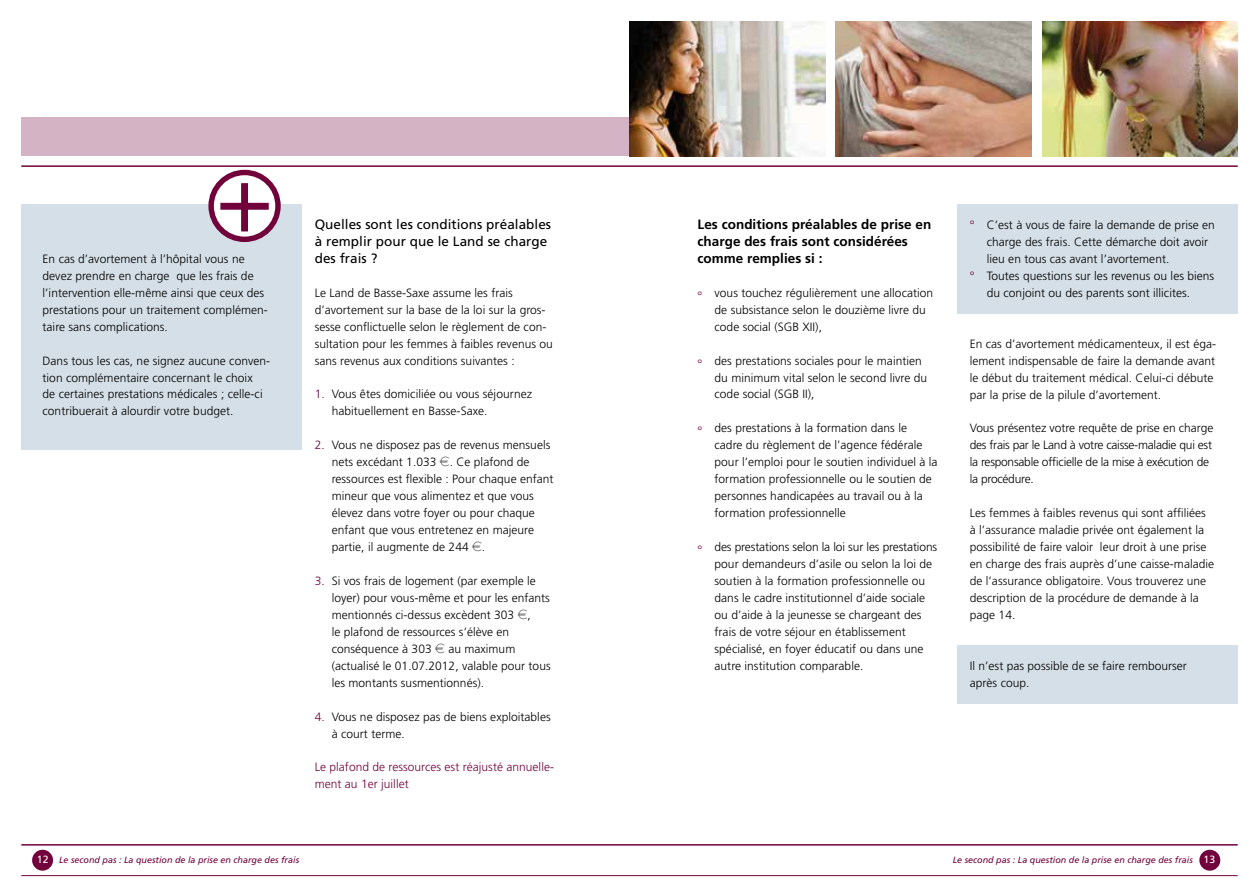
<style>
.page{position:relative;width:1259px;height:893px;background:#fff}
.page>*{position:absolute;margin:0;border:0;box-sizing:border-box;transform-origin:0 0}
.t1{font:700 13.5px/17px "Frutiger CE";letter-spacing:.005em;color:#000}
.t2{font:13.5px/17px "Frutiger";letter-spacing:.005em;color:#000}
.t3{font:300 12px/17px "Frutiger";letter-spacing:.005em;color:#000}
.t4{font:300 12px/17px "Frutiger";letter-spacing:-.02em;color:#000}
.t5{font:300 12px/17px "Frutiger";letter-spacing:.005em;color:#71023c}
.t6{font:10.5px "Frutiger";color:#fff}
.t7{font:italic 9px "Frutiger";color:#71023c}
.s1{color:#71023c}
.s2{font-family:"Eurofont";font-weight:400;color:#3a3a39}
</style>
<div class="page">
<hr style="left:21px;top:844px;width:1216px;height:2px;background:#71023c">
<div style="left:1200px;top:850px;width:19px;height:20px;background:#71023c;border-radius:50%"></div>
<div style="left:1199px;top:850px;width:21px;height:21px;border:2px solid #71023c;border-radius:50%"></div>
<div style="left:33px;top:850px;width:19px;height:20px;background:#71023c;border-radius:50%"></div>
<div style="left:32px;top:850px;width:21px;height:21px;border:2px solid #71023c;border-radius:50%"></div>
<hr style="left:21px;top:875px;width:1216px;height:1px;background:#71023c">
<div style="left:21px;top:118px;width:608px;height:38px;background:#d4b3c4"></div>
<div style="left:21px;top:204px;width:281px;height:245px;background:#d5dfe7"></div>
<div style="left:957px;top:645px;width:280px;height:58px;background:#d5dfe7"></div>
<div style="left:957px;top:204px;width:280px;height:110px;background:#d5dfe7"></div>
<hr style="left:21px;top:165px;width:1216px;height:2px;background:#71023c">
<svg style="left:211px;top:172px;width:67px;height:67px"></svg>
<div style="left:208px;top:170px;width:73px;height:72px;border:5px solid #71023c;border-radius:50%"></div>
<div style="left:241px;top:183px;width:7px;height:48px;background:#71023c"></div>
<div style="left:220px;top:203px;width:49px;height:7px;background:#71023c"></div>
<img style="left:1042px;top:21px;width:195px;height:135px">
<img style="left:629px;top:21px;width:196px;height:135px">
<img style="left:836px;top:21px;width:195px;height:135px">
<p class="t3" style="left:43px;top:250px;width:227px">En cas d’avortement à l’hôpital vous ne devez prendre en charge que les frais de l’intervention elle-même ainsi que ceux des prestations pour un traitement complémen&shy;taire sans complications.</p>
<p class="t3" style="left:43px;top:352px;width:229px">Dans tous les cas, ne signez aucune conven&shy;tion complémentaire concernant le choix<br>de certaines prestations médicales ; celle-ci contribuerait à alourdir votre budget.</p>
<p class="t2" style="left:315px;top:216px;width:238px">Quelles sont les conditions préalables à remplir pour que le Land se charge des frais ?</p>
<p class="t3" style="left:315px;top:284px;width:240px">Le Land de Basse-Saxe assume les frais d’avortement sur la base de la loi sur la gros&shy;sesse conflictuelle selon le règlement de con&shy;sultation pour les femmes à faibles revenus ou sans revenus aux conditions suivantes :</p>
<p class="t3" style="left:332px;top:386px;width:202px;text-indent:-17px"><span class="s1">1.</span> Vous êtes domiciliée ou vous séjournez habituellement en Basse-Saxe.</p>
<p class="t3" style="left:332px;top:437px;width:223px;text-indent:-17px"><span class="s1">2.</span> Vous ne disposez pas de revenus mensuels nets excédant 1.033 <span class="s2">E</span>. Ce plafond de ressources est flexible : Pour chaque enfant mineur que vous alimentez et que vous élevez dans votre foyer ou pour chaque enfant que vous entretenez en majeure partie, il augmente de 244 <span class="s2">E</span>.</p>
<p class="t3" style="left:332px;top:572px;width:220px;text-indent:-17px"><span class="s1">3.</span> Si vos frais de logement (par exemple le loyer) pour vous-même et pour les enfants mentionnés ci-dessus excèdent 303 <span class="s2">E</span>,<br>le plafond de ressources s’élève en conséquence à 303 <span class="s2">E</span> au maximum (actualisé le 01.07.2012, valable pour tous les montants susmentionnés).</p>
<p class="t3" style="left:332px;top:708px;width:220px;text-indent:-17px"><span class="s1">4.</span> Vous ne disposez pas de biens exploitables à court terme.</p>
<p class="t5" style="left:315px;top:759px;width:241px">Le plafond de ressources est réajusté annuelle&shy;ment au 1er juillet</p>
<p class="t1" style="left:697px;top:216px;width:235px">Les conditions préalables de prise en charge des frais sont considérées comme remplies si :</p>
<p class="t3" style="left:714px;top:284px;width:220px;text-indent:-17px"><span class="s1">°</span> vous touchez régulièrement une allocation de subsistance selon le douzième livre du code social (SGB XII),</p>
<p class="t3" style="left:714px;top:352px;width:214px;text-indent:-17px"><span class="s1">°</span> des prestations sociales pour le maintien du minimum vital selon le second livre du code social (SGB II),</p>
<p class="t3" style="left:714px;top:420px;width:224px;text-indent:-17px"><span class="s1">°</span> des prestations à la formation dans le cadre du règlement de l’agence fédérale pour l’emploi pour le soutien individuel à la formation professionnelle ou le soutien de personnes handicapées au travail ou à la formation professionnelle</p>
<p class="t3" style="left:714px;top:538px;width:224px;text-indent:-17px"><span class="s1">°</span> des prestations selon la loi sur les prestations pour demandeurs d’asile ou selon la loi de soutien à la formation professionnelle ou dans le cadre institutionnel d’aide sociale ou d’aide à la jeunesse se chargeant des frais de votre séjour en établissement spécialisé, en foyer éducatif ou dans une autre institution comparable.</p>
<p class="t3" style="left:969px;top:216px;width:247px"><span class="s1">°</span> C’est à vous de faire la demande de prise en</p>
<p class="t3" style="left:986px;top:233px;width:223px">charge des frais. Cette démarche doit avoir</p>
<p class="t3" style="left:986px;top:250px;width:184px">lieu en tous cas avant l’avortement.</p>
<p class="t3" style="left:969px;top:267px;width:246px"><span class="s1">°</span> Toutes questions sur les revenus ou les biens</p>
<p class="t3" style="left:986px;top:284px;width:205px">du conjoint ou des parents sont illicites.</p>
<p class="t3" style="left:969px;top:335px;width:248px">En cas d’avortement médicamenteux, il est éga&shy;lement indispensable de faire la demande avant le début du traitement médical. Celui-ci débute par la prise de la pilule d’avortement.</p>
<p class="t4" style="left:969px;top:420px;width:245px">Vous présentez votre requête de prise en charge des frais par le Land à votre caisse-maladie qui est la responsable officielle de la mise à exécution de la procédure.</p>
<p class="t3" style="left:969px;top:505px;width:246px">Les femmes à faibles revenus qui sont affiliées à l’assurance maladie privée ont également la possibilité de faire valoir leur droit à une prise en charge des frais auprès d’une caisse-maladie de l’assurance obligatoire. Vous trouverez une description de la procédure de demande à la page 14.</p>
<p class="t3" style="left:969px;top:657px;width:219px">Il n’est pas possible de se faire rembourser après coup.</p>
<p class="t6" style="left:37px;top:854px;width:13px">12</p>
<p class="t6" style="left:1203px;top:854px;width:13px">13</p>
<p class="t7" style="left:59px;top:855px;width:242px">Le second pas : La question de la prise en charge des frais</p>
<p class="t7" style="left:952px;top:855px;width:242px">Le second pas : La question de la prise en charge des frais</p>
</div>
